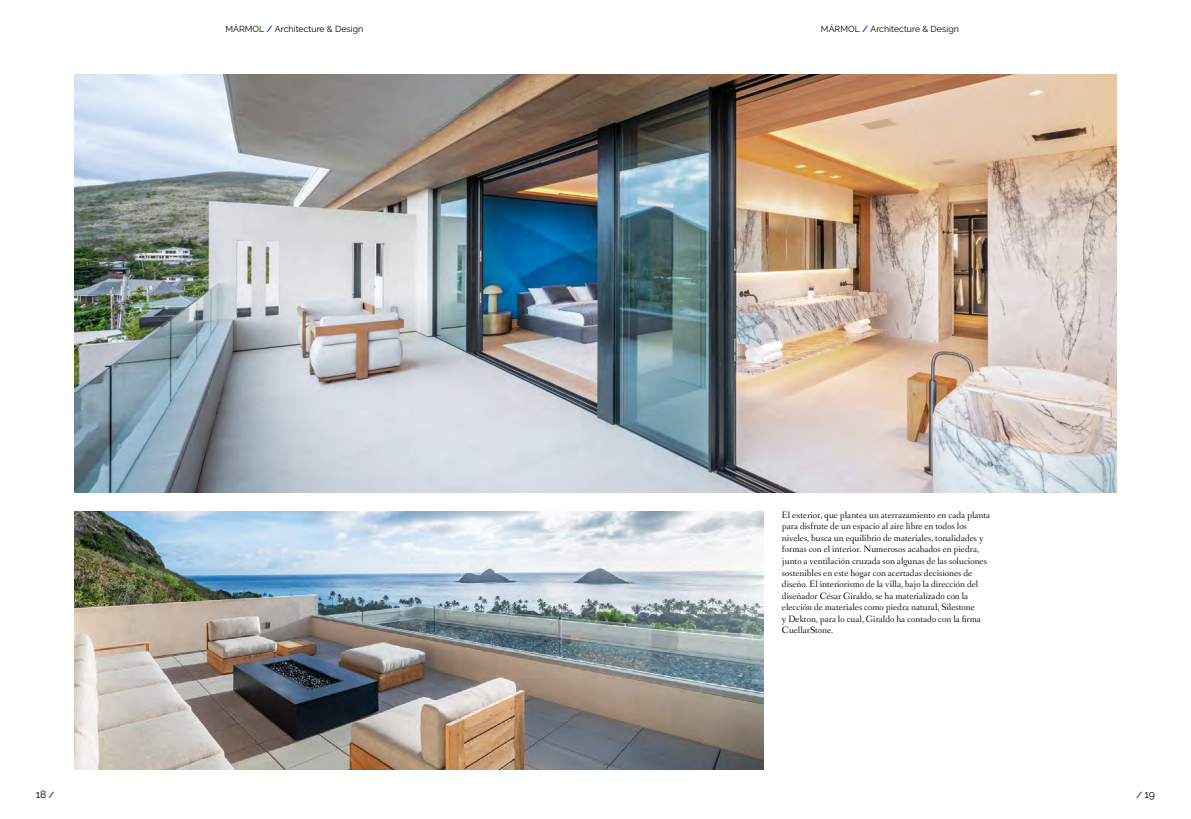
<style>
.page{position:relative;width:1191px;height:819px;background:#fff}
.page>*{position:absolute;margin:0;border:0;box-sizing:border-box;transform-origin:0 0}
.t1{font:10.5px "Raleway";color:#000}
.t2{font:9.62px/11.5px "Fanwood";color:#000}
.t3{font:8.75px "Raleway";letter-spacing:.005em;color:#000}
.s1{font-weight:700;color:#005cb9}
.s2{font-weight:700;font-size:8.75px;color:#005cb9}
</style>
<div class="page">
<img style="left:74px;top:74px;width:1042px;height:418px">
<img style="left:74px;top:511px;width:689px;height:258px">
<p class="t3" style="left:225px;top:23px;width:139px">MÁRMOL <span class="s1">/</span> Architecture &amp; Design</p>
<p class="t3" style="left:821px;top:23px;width:139px">MÁRMOL <span class="s1">/</span> Architecture &amp; Design</p>
<p class="t2" style="left:782px;top:509px;width:210px">El exterior, que plantea un aterrazamiento en cada planta para disfrute de un espacio al aire libre en todos los niveles, busca un equilibrio de materiales, tonalidades y formas con el interior. Numerosos acabados en piedra, junto a ventilación cruzada son algunas de las soluciones sostenibles en este hogar con acertadas decisiones de diseño. El interiorismo de la villa, bajo la dirección del diseñador César Giraldo, se ha materializado con la elección de materiales como piedra natural, Silestone<br>y Dekton, para lo cual, Giraldo ha contado con la firma CuellarStone.</p>
<p class="t1" style="left:36px;top:788px;width:20px">18<span class="s2">/</span></p>
<p class="t1" style="left:1136px;top:788px;width:20px"><span class="s2">/</span> 19</p>
</div>
